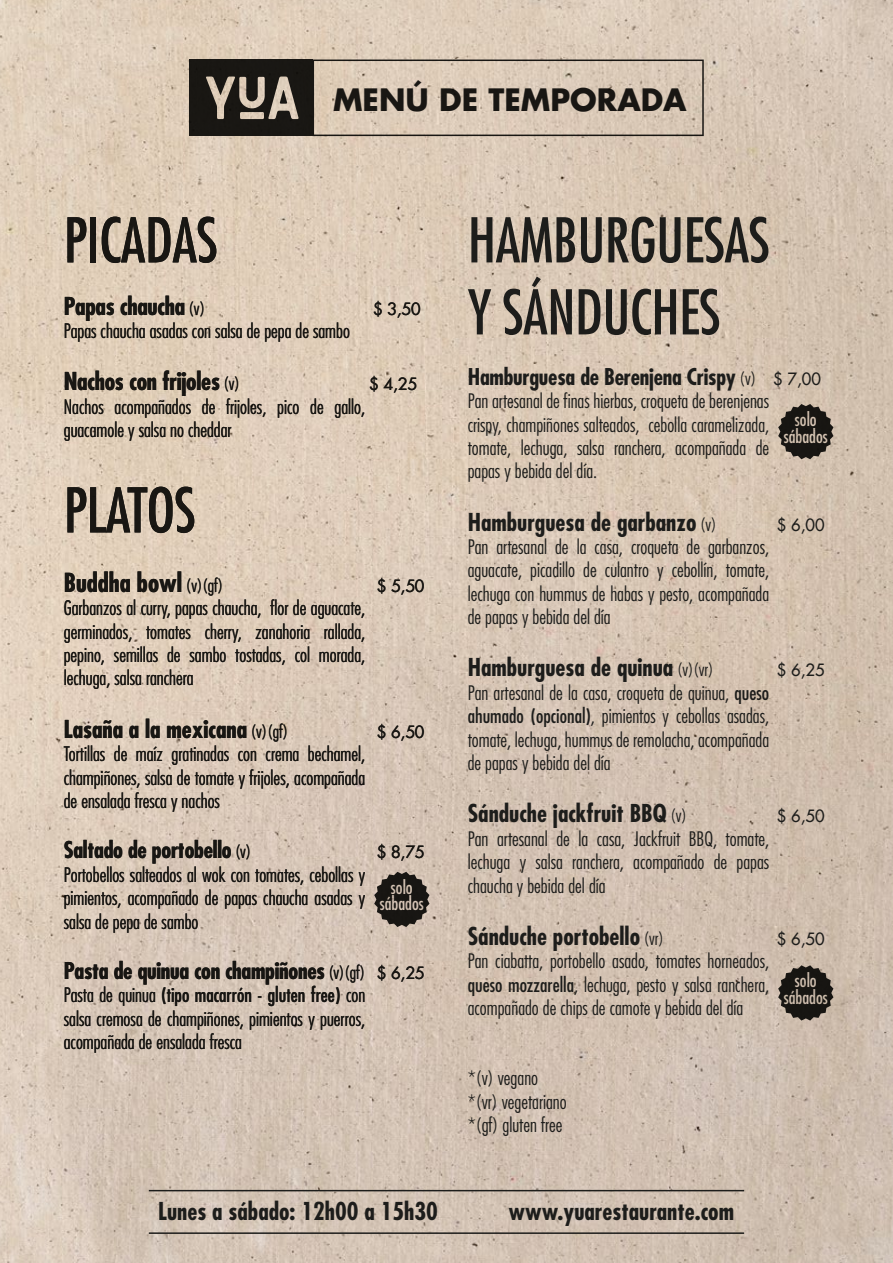
<style>
.page{position:relative;width:893px;height:1263px;background:#fff}
.page>*{position:absolute;margin:0;border:0;box-sizing:border-box;transform-origin:0 0}
.t1{font:condensed 60px/72px "Futura LT";letter-spacing:-.01em;color:#1d1d1b}
.t2{font:700 30px "Futura LT";color:#1d1d1b}
.t3{font:700 condensed 25.5px "Futura LT";color:#1d1d1b}
.t4{font:700 condensed 24px "Futura LT";color:#1d1d1b}
.t5{font:700 condensed 22.5px "Futura LT";letter-spacing:-.01em;color:#1d1d1b}
.t6{font:300 condensed 19.5px/23.4px "Futura LT";color:#1d1d1b;text-align:justify}
.t7{font:condensed 18px/16.5px "Futura LT";color:#fff;text-align:center}
.t8{font:16.5px "Futura LT";color:#1d1d1b}
.s1{font-weight:300;font-size:18px}
.s2{font-weight:400;font-stretch:normal;font-size:16.5px}
.s3{font-weight:400}
</style>
<div class="page">
<img style="left:0;top:0;width:893px;height:1263px">
<hr style="left:149px;top:1190px;width:595px;height:1px;background:#1d1d1b">
<hr style="left:149px;top:1232px;width:595px;height:2px;background:#1d1d1b">
<div style="left:189px;top:60px;width:124px;height:76px;background:#191713"></div>
<svg style="left:313px;top:60px;width:391px;height:76px;background:#d3c2b1"></svg>
<svg style="left:206px;top:77px;width:92px;height:42px"></svg>
<svg style="left:778px;top:404px;width:55px;height:55px;background:#49423b"></svg>
<svg style="left:778px;top:965px;width:55px;height:55px;background:#46403a"></svg>
<svg style="left:374px;top:872px;width:55px;height:55px;background:#49433d"></svg>
<h2 class="t2" style="left:333px;top:79px;width:355px">MENÚ DE TEMPORADA</h2>
<h1 class="t1" style="left:64px;top:204px;width:156px">PICADAS</h1>
<p class="t4" style="left:64px;top:291px;width:143px">Papas chaucha <span class="s1">(v)</span></p>
<p class="t8" style="left:373px;top:298px;width:49px">$ 3,50</p>
<p class="t6" style="left:64px;top:319px;width:288px">Papas chaucha asadas con salsa de pepa de sambo</p>
<p class="t4" style="left:64px;top:366px;width:178px">Nachos con frijoles <span class="s1">(v)</span></p>
<p class="t8" style="left:369px;top:373px;width:49px">$ 4,25</p>
<p class="t6" style="left:64px;top:395px;width:303px">Nachos acompañados de frijoles, pico de gallo, guacamole y salsa no cheddar</p>
<h1 class="t1" style="left:64px;top:474px;width:133px">PLATOS</h1>
<h3 class="t3" style="left:64px;top:567px;width:161px">Buddha bowl <span class="s1">(v)(gf)</span></h3>
<p class="t8" style="left:377px;top:575px;width:49px">$ 5,50</p>
<p class="t6" style="left:64px;top:596px;width:303px">Garbanzos al curry, papas chaucha, flor de aguacate, germinados, tomates cherry, zanahoria rallada, pepino, semillas de sambo tostadas, col morada, lechuga, salsa ranchera</p>
<p class="t4" style="left:64px;top:714px;width:226px">Lasaña a la mexicana <span class="s1">(v)(gf)</span></p>
<p class="t8" style="left:377px;top:721px;width:49px">$ 6,50</p>
<p class="t6" style="left:64px;top:742px;width:303px">Tortillas de maíz gratinadas con crema bechamel, champiñones, salsa de tomate y frijoles, acompañada de ensalada fresca y nachos</p>
<p class="t5" style="left:64px;top:836px;width:189px">Saltado de portobello <span class="s1">(v)</span></p>
<p class="t8" style="left:377px;top:841px;width:49px">$ 8,75</p>
<p class="t6" style="left:64px;top:863px;width:303px">Portobellos salteados al wok con tomates, cebollas y pimientos, acompañado de papas chaucha asadas y salsa de pepa de sambo</p>
<p class="t5" style="left:64px;top:957px;width:362px">Pasta de quinua con champiñones <span class="s1">(v)(gf)</span> <span class="s2">$ 6,25</span></p>
<p class="t6" style="left:64px;top:983px;width:303px">Pasta de quinua <span class="s3">(tipo macarrón - gluten free)</span> con salsa cremosa de champiñones, pimientos y puerros, acompañada de ensalada fresca</p>
<p class="t7" style="left:380px;top:879px;width:46px">solo sábados</p>
<h1 class="t1" style="left:468px;top:204px;width:304px">HAMBURGUESAS<br>Y SÁNDUCHES</h1>
<p class="t5" style="left:468px;top:363px;width:355px">Hamburguesa de Berenjena Crispy <span class="s1">(v)</span> <span class="s2">$ 7,00</span></p>
<p class="t6" style="left:468px;top:389px;width:303px">Pan artesanal de finas hierbas, croqueta de berenjenas crispy, champiñones salteados, cebolla caramelizada, tomate, lechuga, salsa ranchera, acompañada de papas y bebida del día.</p>
<p class="t4" style="left:468px;top:507px;width:250px">Hamburguesa de garbanzo <span class="s1">(v)</span></p>
<p class="t8" style="left:777px;top:514px;width:49px">$ 6,00</p>
<p class="t6" style="left:468px;top:535px;width:303px">Pan artesanal de la casa, croqueta de garbanzos, aguacate, picadillo de culantro y cebollín, tomate, lechuga con hummus de habas y pesto, acompañada de papas y bebida del día</p>
<p class="t4" style="left:468px;top:653px;width:247px">Hamburguesa de quinua <span class="s1">(v)(vr)</span></p>
<p class="t8" style="left:777px;top:660px;width:49px">$ 6,25</p>
<p class="t6" style="left:468px;top:681px;width:303px">Pan artesanal de la casa, croqueta de quinua, <span class="s3">queso ahumado (opcional)</span>, pimientos y cebollas asadas, tomate, lechuga, hummus de remolacha, acompañada de papas y bebida del día</p>
<p class="t4" style="left:468px;top:798px;width:221px">Sánduche jackfruit BBQ <span class="s1">(v)</span></p>
<p class="t8" style="left:777px;top:805px;width:49px">$ 6,50</p>
<p class="t6" style="left:468px;top:827px;width:303px">Pan artesanal de la casa, Jackfruit BBQ, tomate, lechuga y salsa ranchera, acompañado de papas chaucha y bebida del día</p>
<p class="t4" style="left:468px;top:921px;width:198px">Sánduche portobello <span class="s1">(vr)</span></p>
<p class="t8" style="left:777px;top:928px;width:49px">$ 6,50</p>
<p class="t6" style="left:468px;top:949px;width:303px">Pan ciabatta, portobello asado, tomates horneados, <span class="s3">queso mozzarella</span>, lechuga, pesto y salsa ranchera, acompañado de chips de camote y bebida del día</p>
<p class="t7" style="left:784px;top:411px;width:46px">solo sábados</p>
<p class="t7" style="left:784px;top:972px;width:46px">solo sábados</p>
<p class="t6" style="left:468px;top:1066px;width:101px;text-align:left">*(v) vegano *(vr) vegetariano *(gf) gluten free</p>
<p class="t4" style="left:158px;top:1196px;width:281px">Lunes a sábado: 12h00 a 15h30</p>
<p class="t4" style="left:508px;top:1196px;width:227px">www.yuarestaurante.com</p>
</div>
